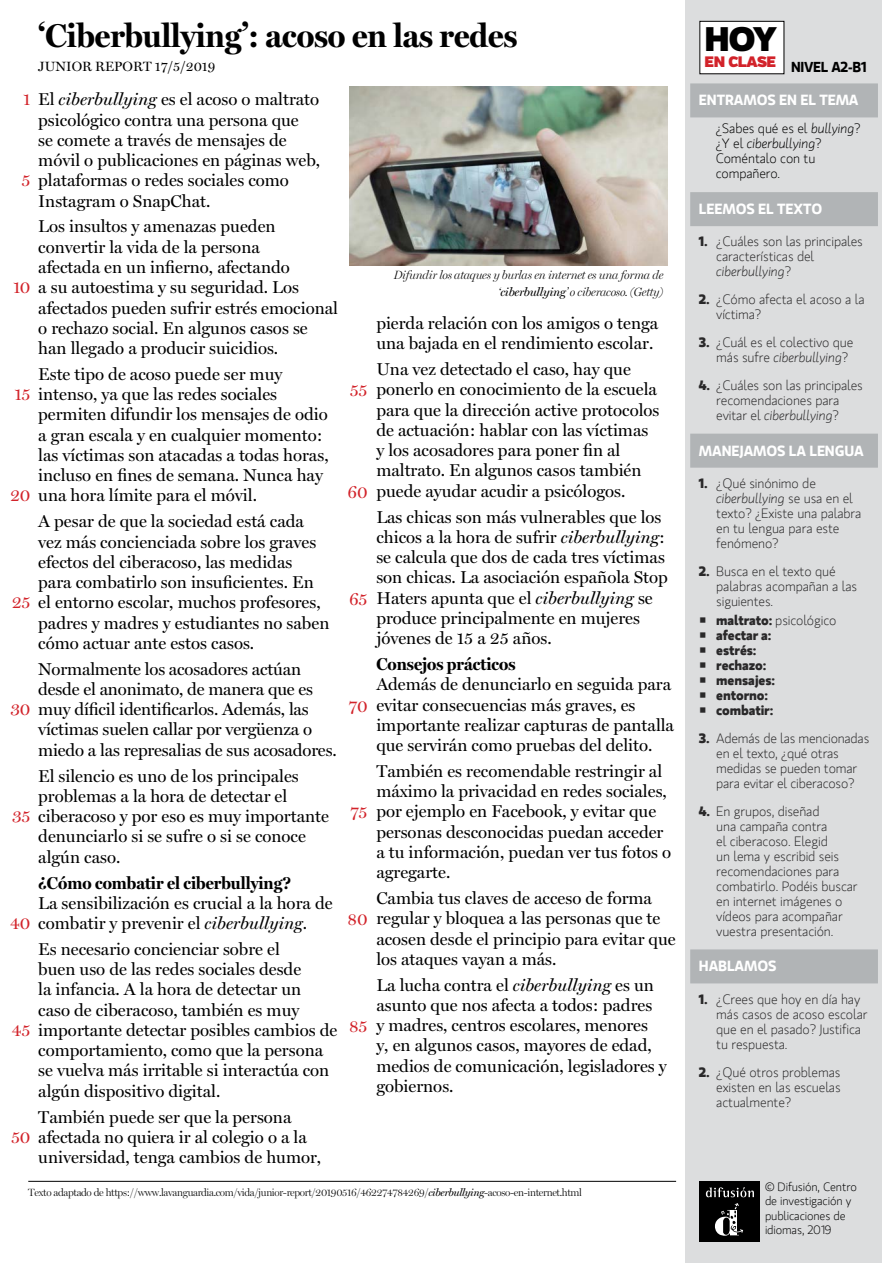
<style>
.page{position:relative;width:893px;height:1263px;background:#fff}
.page>*{position:absolute;margin:0;border:0;box-sizing:border-box;transform-origin:0 0}
.t1{font:34.05px "Verb Ultra";color:#000}
.entradilla{font:700 33px "Miller Display";color:#000}
.t2{font:17.25px/20.2px "Miller Display";color:#000}
.t3{font:17.25px "Miller Display";letter-spacing:-.01em;color:#d2232a}
.t4{font:15.15px "Verb Ultra";letter-spacing:-.03em;color:#d2232a}
.actividades_seccione{font:600 14.7px "Gloriola Std";letter-spacing:-.01em;color:#fff}
.nivel{font:600 14.4px "Gloriola Std";letter-spacing:-.02em;color:#000}
.t5{font:300 13.5px/15px "Gloriola Std";letter-spacing:-.01em;color:#292829}
.actividades_pregunta{font:300 13.5px/15px "Gloriola Std";letter-spacing:-.01em;color:#000}
.t6{font:700 13.5px "Gloriola Std";letter-spacing:-.01em;color:#292829}
.entradilla-2{font:13.5px "Miller Display";color:#000}
.t7{font:italic 300 12px/16.5px "Miller Display";letter-spacing:-.02em;color:#000;text-align:right}
.t8{font:300 12px/14.4px "Gloriola Std";letter-spacing:-.01em;color:#000}
.creditos{font:300 10.5px "Miller Display";letter-spacing:-.03em;color:#000}
.s1{font-style:italic}
.s2{font-weight:700}
.s3{font-weight:400}
.s4{font-weight:400;font-style:italic}
</style>
<div class="page">
<hr style="left:28px;top:1181px;width:648px;height:1px;background:#000">
<div style="left:686px;top:0;width:196px;height:1263px;background:#dcddde"></div>
<div style="left:690px;top:83px;width:188px;height:34px;background:#b1b4b6"></div>
<div style="left:690px;top:192px;width:188px;height:34px;background:#b1b4b6"></div>
<div style="left:690px;top:434px;width:188px;height:34px;background:#b1b4b6"></div>
<div style="left:690px;top:949px;width:188px;height:34px;background:#b1b4b6"></div>
<div style="left:700px;top:21px;width:84px;height:53px;background:#fff"></div>
<div style="left:700px;top:21px;width:84px;height:53px;border:1px solid #000"></div>
<div style="left:700px;top:1181px;width:60px;height:60px;background:#000"></div>
<svg style="left:706px;top:1187px;width:48px;height:10px"></svg>
<svg style="left:715px;top:1203px;width:28px;height:33px"></svg>
<img style="left:349px;top:87px;width:319px;height:179px">
<p class="entradilla" style="left:38px;top:16px;width:480px">‘Ciberbullying’: acoso en las redes</p>
<p class="entradilla-2" style="left:38px;top:58px;width:179px">JUNIOR REPORT 17/5/2019</p>
<p class="t3" style="left:23px;top:89px;width:9px">1</p>
<p class="t3" style="left:21px;top:170px;width:11px">5</p>
<p class="t3" style="left:13px;top:277px;width:19px">10</p>
<p class="t3" style="left:14px;top:384px;width:17px">15</p>
<p class="t3" style="left:10px;top:485px;width:22px">20</p>
<p class="t3" style="left:12px;top:592px;width:20px">25</p>
<p class="t3" style="left:10px;top:699px;width:22px">30</p>
<p class="t3" style="left:12px;top:806px;width:20px">35</p>
<p class="t3" style="left:10px;top:913px;width:22px">40</p>
<p class="t3" style="left:12px;top:1020px;width:20px">45</p>
<p class="t3" style="left:11px;top:1127px;width:21px">50</p>
<p class="t2" style="left:38px;top:89px;width:283px">El <span class="s1">ciberbullying</span> es el acoso o maltrato psicológico contra una persona que<br>se comete a través de mensajes de móvil o publicaciones en páginas web, plataformas o redes sociales como Instagram o SnapChat.</p>
<p class="t2" style="left:38px;top:216px;width:301px">Los insultos y amenazas pueden convertir la vida de la persona<br>afectada en un infierno, afectando<br>a su autoestima y su seguridad. Los afectados pueden sufrir estrés emocional o rechazo social. En algunos casos se han llegado a producir suicidios.</p>
<p class="t2" style="left:38px;top:364px;width:292px">Este tipo de acoso puede ser muy intenso, ya que las redes sociales permiten difundir los mensajes de odio a gran escala y en cualquier momento: las víctimas son atacadas a todas horas, incluso en fines de semana. Nunca hay una hora límite para el móvil.</p>
<p class="t2" style="left:38px;top:511px;width:293px">A pesar de que la sociedad está cada vez más concienciada sobre los graves efectos del ciberacoso, las medidas para combatirlo son insuficientes. En el entorno escolar, muchos profesores, padres y madres y estudiantes no saben cómo actuar ante estos casos.</p>
<p class="t2" style="left:38px;top:658px;width:300px">Normalmente los acosadores actúan desde el anonimato, de manera que es muy díficil identificarlos. Además, las víctimas suelen callar por vergüenza o miedo a las represalias de sus acosadores.</p>
<p class="t2" style="left:38px;top:765px;width:292px">El silencio es uno de los principales problemas a la hora de detectar el ciberacoso y por eso es muy importante denunciarlo si se sufre o si se conoce algún caso.</p>
<p class="t2" style="left:38px;top:872px;width:296px"><span class="s2">¿Cómo combatir el ciberbullying?<br></span>La sensibilización es crucial a la hora de combatir y prevenir el <span class="s1">ciberbullying</span>.</p>
<p class="t2" style="left:38px;top:939px;width:300px">Es necesario concienciar sobre el<br>buen uso de las redes sociales desde<br>la infancia. A la hora de detectar un caso de ciberacoso, también es muy importante detectar posibles cambios de comportamiento, como que la persona se vuelva más irritable si interactúa con algún dispositivo digital.</p>
<p class="t2" style="left:38px;top:1106px;width:284px">También puede ser que la persona afectada no quiera ir al colegio o a la universidad, tenga cambios de humor,</p>
<p class="t7" style="left:394px;top:267px;width:271px">Difundir los ataques y burlas en internet es una forma de ‘<span class="s3">ciberbullying</span>’ o ciberacoso. (Getty)</p>
<p class="t2" style="left:376px;top:313px;width:284px">pierda relación con los amigos o tenga una bajada en el rendimiento escolar.</p>
<p class="t2" style="left:376px;top:359px;width:285px">Una vez detectado el caso, hay que ponerlo en conocimiento de la escuela para que la dirección active protocolos de actuación: hablar con las víctimas y los acosadores para poner fin al maltrato. En algunos casos también puede ayudar acudir a psicólogos.</p>
<p class="t2" style="left:376px;top:506px;width:293px">Las chicas son más vulnerables que los chicos a la hora de sufrir <span class="s1">ciberbullying</span>: se calcula que dos de cada tres víctimas son chicas. La asociación española Stop Haters apunta que el <span class="s1">ciberbullying</span> se produce principalmente en mujeres jóvenes de 15 a 25 años.</p>
<p class="t2" style="left:376px;top:654px;width:299px"><span class="s2">Consejos prácticos<br></span>Además de denunciarlo en seguida para evitar consecuencias más graves, es importante realizar capturas de pantalla que servirán como pruebas del delito.</p>
<p class="t2" style="left:376px;top:761px;width:296px">También es recomendable restringir al máximo la privacidad en redes sociales, por ejemplo en Facebook, y evitar que personas desconocidas puedan acceder a tu información, puedan ver tus fotos o agregarte.</p>
<p class="t2" style="left:376px;top:888px;width:301px">Cambia tus claves de acceso de forma regular y bloquea a las personas que te acosen desde el principio para evitar que los ataques vayan a más.</p>
<p class="t2" style="left:376px;top:974px;width:292px">La lucha contra el <span class="s1">ciberbullying</span> es un asunto que nos afecta a todos: padres<br>y madres, centros escolares, menores<br>y, en algunos casos, mayores de edad, medios de comunicación, legisladores y gobiernos.</p>
<p class="t3" style="left:350px;top:380px;width:19px">55</p>
<p class="t3" style="left:347px;top:482px;width:22px">60</p>
<p class="t3" style="left:349px;top:588px;width:20px">65</p>
<p class="t3" style="left:348px;top:695px;width:21px">70</p>
<p class="t3" style="left:350px;top:802px;width:19px">75</p>
<p class="t3" style="left:348px;top:909px;width:22px">80</p>
<p class="t3" style="left:349px;top:1016px;width:20px">85</p>
<p class="creditos" style="left:28px;top:1186px;width:555px">Texto adaptado de https://www.lavanguardia.com/vida/junior-report/20190516/462274784269/<span class="s4">ciberbullying</span>-acoso-en-internet.html</p>
<p class="t1" style="left:705px;top:18px;width:74px">HOY</p>
<p class="t4" style="left:705px;top:53px;width:73px">EN CLASE</p>
<p class="nivel" style="left:791px;top:59px;width:77px">NIVEL A2-B1</p>
<p class="actividades_seccione" style="left:699px;top:92px;width:161px">ENTRAMOS EN EL TEMA</p>
<p class="actividades_pregunta" style="left:716px;top:121px;width:146px">¿Sabes qué es el <span class="s1">bullying</span>? ¿Y el <span class="s1">ciberbullying</span>?<br>Coméntalo con tu compañero.</p>
<p class="actividades_seccione" style="left:699px;top:201px;width:125px">LEEMOS EL TEXTO</p>
<p class="t5" style="left:716px;top:234px;width:148px;text-indent:-17px"><span class="s2">1.</span> ¿Cuáles son las principales características del <span class="s1">ciberbullying</span>?</p>
<p class="t5" style="left:716px;top:292px;width:150px;text-indent:-17px"><span class="s2">2.</span> ¿Cómo afecta el acoso a la víctima?</p>
<p class="t5" style="left:716px;top:335px;width:139px;text-indent:-17px"><span class="s2">3.</span> ¿Cuál es el colectivo que más sufre <span class="s1">ciberbullying</span>?</p>
<p class="t5" style="left:699px;top:378px;width:165px;text-align:center"><span class="s2">4.</span> ¿Cuáles son las principales recomendaciones para<br>evitar el <span class="s1">ciberbullying</span>?</p>
<p class="actividades_seccione" style="left:699px;top:442px;width:166px">MANEJAMOS LA LENGUA</p>
<p class="t5" style="left:716px;top:476px;width:147px;text-indent:-17px"><span class="s2">1.</span> ¿Qué sinónimo de <span class="s1">ciberbullying</span> se usa en el texto? ¿Existe una palabra en tu lengua para este fenómeno?</p>
<p class="t5" style="left:716px;top:564px;width:143px;text-indent:-17px"><span class="s2">2.</span> Busca en el texto qué palabras acompañan a las siguientes.</p>
<p class="t5" style="left:699px;top:613px;width:139px">○ <span class="s2">maltrato:</span> psicológico</p>
<p class="t6" style="left:699px;top:627px;width:74px">○ afectar a:</p>
<p class="t6" style="left:699px;top:642px;width:59px">○ estrés:</p>
<p class="t6" style="left:699px;top:657px;width:69px">○ rechazo:</p>
<p class="t6" style="left:699px;top:672px;width:77px">○ mensajes:</p>
<p class="t6" style="left:699px;top:687px;width:70px">○ entorno:</p>
<p class="t6" style="left:699px;top:702px;width:76px">○ combatir:</p>
<p class="t5" style="left:716px;top:731px;width:155px;text-indent:-17px"><span class="s2">3.</span> Además de las mencionadas en el texto, ¿qué otras medidas se pueden tomar para evitar el ciberacoso?</p>
<p class="t5" style="left:716px;top:804px;width:143px;text-indent:-17px"><span class="s2">4.</span> En grupos, diseñad<br>una campaña contra<br>el ciberacoso. Elegid<br>un lema y escribid seis recomendaciones para combatirlo. Podéis buscar en internet imágenes o vídeos para acompañar vuestra presentación.</p>
<p class="actividades_seccione" style="left:699px;top:958px;width:79px">HABLAMOS</p>
<p class="t5" style="left:716px;top:992px;width:153px;text-indent:-17px"><span class="s2">1.</span> ¿Crees que hoy en día hay más casos de acoso escolar que en el pasado? Justifica tu respuesta.</p>
<p class="t5" style="left:716px;top:1064px;width:126px;text-align:justify;text-indent:-17px"><span class="s2">2.</span> ¿Qué otros problemas existen en las escuelas actualmente?</p>
<p class="t8" style="left:765px;top:1180px;width:93px">© Difusión, Centro de investigación y publicaciones de idiomas, 2019</p>
</div>
